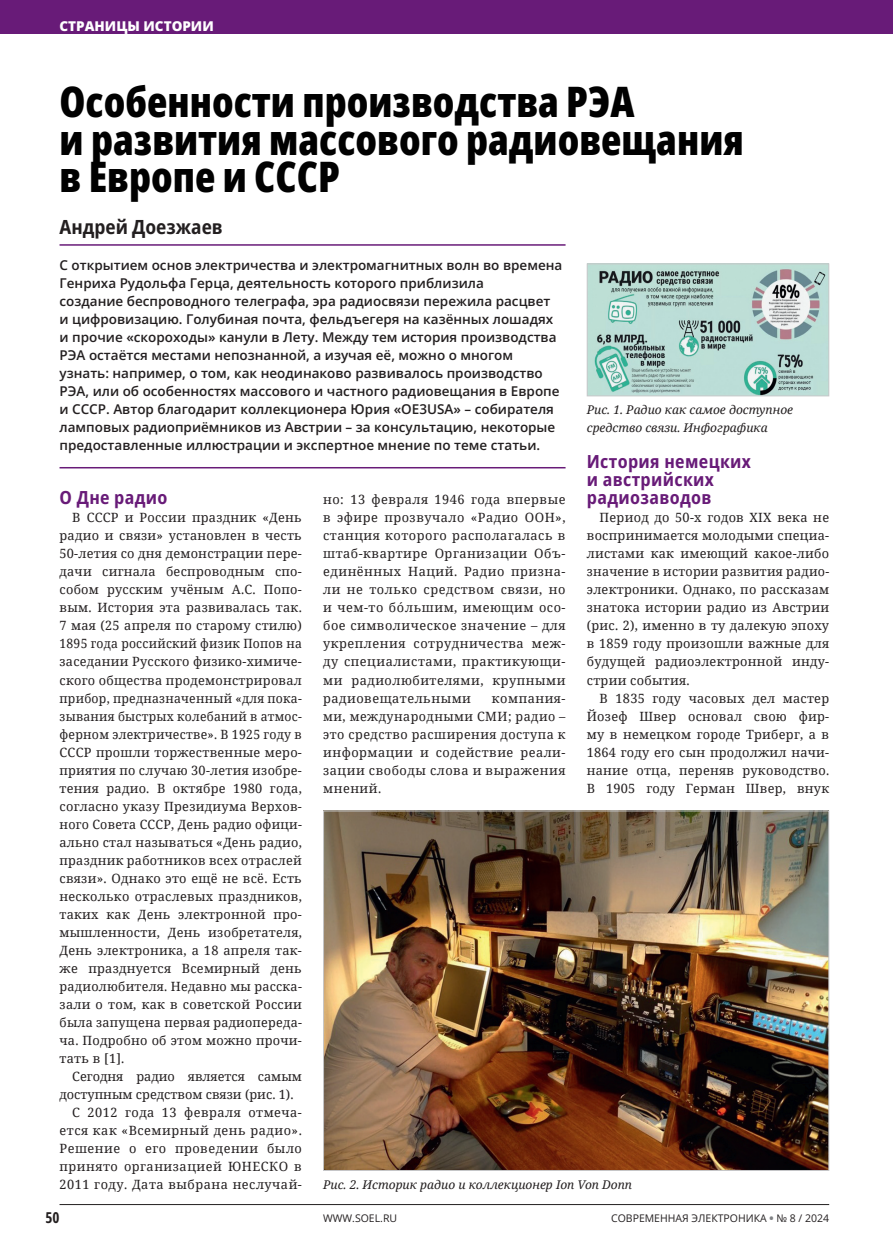
<style>
.page{position:relative;width:893px;height:1251px;background:#fff}
.page>*{position:absolute;margin:0;border:0;box-sizing:border-box;transform-origin:0 0}
.СТАТЬЯ_Название{font:800 42px/37.5px "Open Sans Condensed";color:#010101}
.СТАТЬЯ_Автор{font:700 semi-condensed 19.5px "Open Sans";color:#231f20}
.СТАТЬЯ_Заголовок_1{font:700 semi-condensed 18px/18px "Open Sans";letter-spacing:.02em;color:#681b78}
.t1{font:700 15px "Open Sans Condensed";color:#231f20}
.СТАТЬЯ_Аннотация{font:600 13.5px/18px "Open Sans";color:#231f20}
.t2{font:800 13.5px "Open Sans";color:#fff}
.СТАТЬЯ_Основной_текст{font:12.75px/18px "Noto Serif";letter-spacing:.02em;color:#231f20;text-align:justify}
.СТАТЬЯ_Основной_текст-2{font:12.75px/18px "Noto Serif";color:#231f20}
.СТАТЬЯ_Подрис_подпись{font:italic 12px/18px "Noto Serif";color:#231f20}
.t3{font:10.5px "Open Sans";color:#231f20}
.s1{font-weight:800;color:#808285}
</style>
<div class="page">
<div style="left:0;top:0;width:893px;height:34px;background:#681b78"></div>
<hr style="left:60px;top:1203px;width:769px;height:1px;background:#231f20">
<hr style="left:60px;top:467px;width:506px;height:1px;background:#681b78">
<hr style="left:60px;top:244px;width:506px;height:2px;background:#681b78">
<img style="left:589px;top:265px;width:238px;height:129px">
<div style="left:587px;top:263px;width:242px;height:133px;border:1px solid #c7c8ca"></div>
<img style="left:325px;top:812px;width:502px;height:356px">
<p class="t2" style="left:60px;top:17px;width:156px">СТРАНИЦЫ ИСТОРИИ</p>
<p class="СТАТЬЯ_Название" style="left:60px;top:82px;width:686px">Особенности производства РЭА<br>и развития массового радиовещания в Европе и СССР</p>
<p class="СТАТЬЯ_Автор" style="left:60px;top:214px;width:165px">Андрей Доезжаев</p>
<p class="СТАТЬЯ_Аннотация" style="left:60px;top:256px;width:504px">С открытием основ электричества и электромагнитных волн во времена Генриха Рудольфа Герца, деятельность которого приблизила<br>создание беспроводного телеграфа, эра радиосвязи пережила расцвет и цифровизацию. Голубиная почта, фельдъегеря на казённых лошадях и прочие «скороходы» канули в Лету. Между тем история производства РЭА остаётся местами непознанной, а изучая её, можно о многом узнать: например, о том, как неодинаково развивалось производство РЭА, или об особенностях массового и частного радиовещания в Европе и СССР. Автор благодарит коллекционера Юрия «OE3USA» – собирателя ламповых радиоприёмников из Австрии – за консультацию, некоторые предоставленные иллюстрации и экспертное мнение по теме статьи.</p>
<p class="СТАТЬЯ_Подрис_подпись" style="left:587px;top:400px;width:208px">Рис. 1. Радио как самое доступное средство связи. Инфографика</p>
<p class="СТАТЬЯ_Заголовок_1" style="left:587px;top:452px;width:166px">История немецких и австрийских радиозаводов</p>
<p class="СТАТЬЯ_Основной_текст" style="left:587px;top:508px;width:244px;text-indent:13px">Период до 50-х годов XIX века не воспринимается молодыми специа&shy;листами как имеющий какое-либо значение в истории развития радио&shy;электроники. Однако, по рассказам знатока истории радио из Австрии (рис. 2), именно в ту далекую эпоху в 1859 году произошли важные для будущей радиоэлектронной инду&shy;стрии события.</p>
<p class="СТАТЬЯ_Основной_текст" style="left:587px;top:688px;width:244px;text-indent:13px">В 1835 году часовых дел мастер Йозеф Швер основал свою фир&shy;му в немецком городе Триберг, а в 1864 году его сын продолжил начи&shy;нание отца, переняв руководство.<br>В 1905 году Герман Швер, внук</p>
<p class="СТАТЬЯ_Заголовок_1" style="left:60px;top:488px;width:110px">О Дне радио</p>
<p class="СТАТЬЯ_Основной_текст" style="left:60px;top:508px;width:244px;text-indent:13px">В СССР и России праздник «День радио и связи» установлен в честь 50-летия со дня демонстрации пере&shy;дачи сигнала беспроводным спо&shy;собом русским учёным А.С. Попо&shy;вым. История эта развивалась так.<br>7 мая (25 апреля по старому стилю)<br>1895 года российский физик Попов на заседании Русского физико-химиче&shy;ского общества продемонстрировал прибор, предназначенный «для пока&shy;зывания быстрых колебаний в атмос&shy;ферном электричестве». В 1925 году в СССР прошли торжественные меро&shy;приятия по случаю 30-летия изобре&shy;тения радио. В октябре 1980 года, согласно указу Президиума Верхов&shy;ного Совета СССР, День радио офици&shy;ально стал называться «День радио, праздник работников всех отраслей связи». Однако это ещё не всё. Есть несколько отраслевых праздников, таких как День электронной про&shy;мышленности, День изобретателя, День электроника, а 18 апреля так&shy;же празднуется Всемирный день радиолюбителя. Недавно мы расска&shy;зали о том, как в советской России была запущена первая радиопереда&shy;ча. Подробно об этом можно прочи&shy;тать в [1].</p>
<p class="СТАТЬЯ_Основной_текст-2" style="left:60px;top:1066px;width:244px;text-indent:13px">Сегодня радио является самым доступным средством связи (рис. 1).</p>
<p class="СТАТЬЯ_Основной_текст" style="left:60px;top:1102px;width:244px;text-indent:13px">С 2012 года 13 февраля отмеча&shy;ется как «Всемирный день радио».<br>Решение о его проведении было принято организацией ЮНЕСКО в 2011 году. Дата выбрана неслучай-</p>
<p class="СТАТЬЯ_Основной_текст" style="left:323px;top:490px;width:244px">но: 13 февраля 1946 года впервые в эфире прозвучало «Радио ООН», станция которого располагалась в штаб-квартире Организации Объ&shy;единённых Наций. Радио призна&shy;ли не только средством связи, но и чем-то бо́льшим, имеющим осо&shy;бое символическое значение – для укрепления сотрудничества меж&shy;ду специалистами, практикующи&shy;ми радиолюбителями, крупными радиовещательными</p>
<p class="СТАТЬЯ_Основной_текст" style="left:323px;top:688px;width:244px;text-indent:169px">компания&shy;ми, международными СМИ; радио – это средство расширения доступа к информации и содействие реали&shy;зации свободы слова и выражения мнений.</p>
<p class="СТАТЬЯ_Подрис_подпись" style="left:323px;top:1174px;width:310px">Рис. 2. Историк радио и коллекционер Ion Von Donn</p>
<p class="t1" style="left:45px;top:1207px;width:16px">50</p>
<p class="t3" style="left:323px;top:1210px;width:75px">WWW.SOEL.RU</p>
<p class="t3" style="left:611px;top:1210px;width:220px">СОВРЕМЕННАЯ ЭЛЕКТРОНИКА <span class="s1">•</span> № 8 / 2024</p>
</div>
